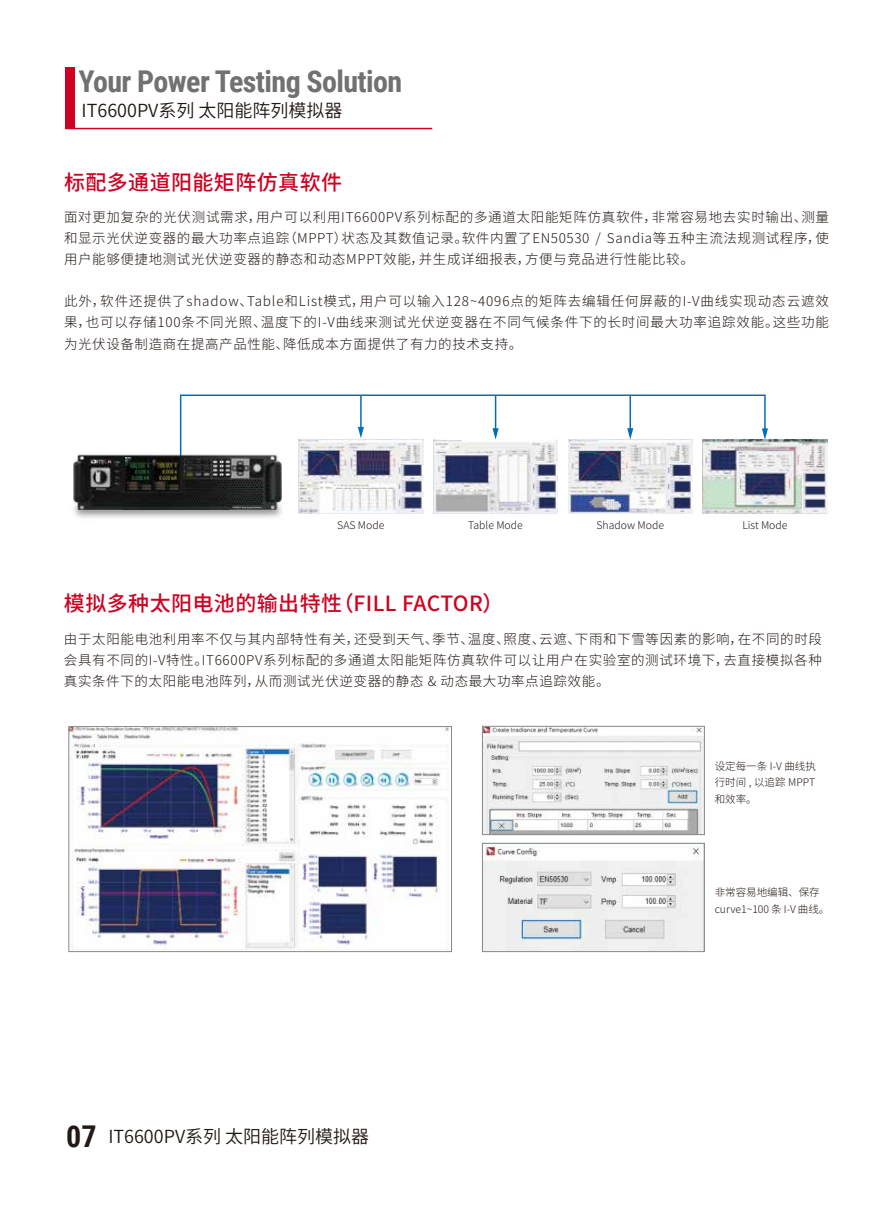
<style>
.page{position:relative;width:893px;height:1212px;background:#fff}
.page>*{position:absolute;margin:0;border:0;box-sizing:border-box;transform-origin:0 0}
.t1{font:700 30px "Roboto Condensed";letter-spacing:-.02em;color:#727171}
.t2{font:500 21px "Source Han Sans CN";letter-spacing:.02em;color:#cf0022}
.t3{font:18px "Source Han Sans CN";color:#221815}
.t4{font:300 13.5px/21px "Source Han Sans CN";letter-spacing:.045em;color:#221815;text-align:justify}
.t5{font:300 10.5px/16.4px "Source Han Sans CN";color:#221815}
.t6{font:700 1.8px "Arial";letter-spacing:.04em;color:#e2e2e1}
.s1{font-family:"Roboto Condensed";font-weight:700;font-size:30px}
</style>
<div class="page">
<div style="left:65px;top:67px;width:10px;height:62px;background:#cf0022"></div>
<hr style="left:65px;top:128px;width:367px;height:1px;background:#cf0022">
<img style="left:331px;top:457px;width:92px;height:57px">
<img style="left:433px;top:457px;width:125px;height:56px">
<img style="left:568px;top:457px;width:124px;height:56px">
<svg style="left:179px;top:394px;width:589px;height:63px"></svg>
<img style="left:73px;top:452px;width:258px;height:66px">
<img style="left:702px;top:440px;width:125px;height:73px">
<img style="left:74px;top:452px;width:208px;height:57px">
<hr style="left:234px;top:506px;width:29px;height:2px;background:#343636">
<img style="left:126px;top:458px;width:52px;height:31px">
<img style="left:70px;top:728px;width:379px;height:222px">
<div style="left:68px;top:726px;width:384px;height:226px;border:1px solid #898989"></div>
<img style="left:484px;top:728px;width:219px;height:105px">
<div style="left:482px;top:726px;width:223px;height:109px;border:1px solid #898989"></div>
<img style="left:484px;top:845px;width:219px;height:105px">
<div style="left:482px;top:843px;width:223px;height:109px;border:1px solid #898989"></div>
<h1 class="t1" style="left:78px;top:61px;width:325px">Your Power Testing Solution</h1>
<h3 class="t3" style="left:82px;top:100px;width:262px">IT6600PV系列 太阳能阵列模拟器</h3>
<h2 class="t2" style="left:64px;top:171px;width:280px">标配多通道阳能矩阵仿真软件</h2>
<p class="t4" style="left:64px;top:207px;width:766px">面对更加复杂的光伏测试需求，用户可以利用IT6600PV系列标配的多通道太阳能矩阵仿真软件，非常容易地去实时输出、测量和显示光伏逆变器的最大功率点追踪（MPPT）状态及其数值记录。软件内置了EN50530 / Sandia等五种主流法规测试程序，使用户能够便捷地测试光伏逆变器的静态和动态MPPT效能，并生成详细报表，方便与竞品进行性能比较。</p>
<p class="t4" style="left:64px;top:291px;width:766px">此外，软件还提供了shadow、Table和List模式，用户可以输入128~4096点的矩阵去编辑任何屏蔽的I-V曲线实现动态云遮效果，也可以存储100条不同光照、温度下的I-V曲线来测试光伏逆变器在不同气候条件下的长时间最大功率追踪效能。这些功能为光伏设备制造商在提高产品性能、降低成本方面提供了有力的技术支持。</p>
<p class="t6" style="left:232px;top:506px;width:31px">IT6600PV Solar Array Simulator</p>
<p class="t5" style="left:337px;top:518px;width:49px">SAS Mode</p>
<p class="t5" style="left:468px;top:518px;width:56px">Table Mode</p>
<p class="t5" style="left:596px;top:518px;width:69px">Shadow Mode</p>
<p class="t5" style="left:742px;top:518px;width:47px">List Mode</p>
<h2 class="t2" style="left:64px;top:591px;width:441px">模拟多种太阳电池的输出特性（FILL FACTOR）</h2>
<p class="t4" style="left:64px;top:628px;width:759px">由于太阳能电池利用率不仅与其内部特性有关，还受到天气、季节、温度、照度、云遮、下雨和下雪等因素的影响，在不同的时段会具有不同的I-V特性。IT6600PV系列标配的多通道太阳能矩阵仿真软件可以让用户在实验室的测试环境下，去直接模拟各种真实条件下的太阳能电池阵列，从而测试光伏逆变器的静态 &amp; 动态最大功率点追踪效能。</p>
<p class="t5" style="left:715px;top:758px;width:103px;text-align:justify">设定每一条 I-V 曲线执行时间 , 以追踪 MPPT和效率。</p>
<h3 class="t3" style="left:66px;top:1126px;width:305px"><span class="s1">07</span> IT6600PV系列 太阳能阵列模拟器</h3>
<p class="t5" style="left:715px;top:884px;width:116px">非常容易地编辑、保存curve1~100 条 I-V 曲线。</p>
</div>
